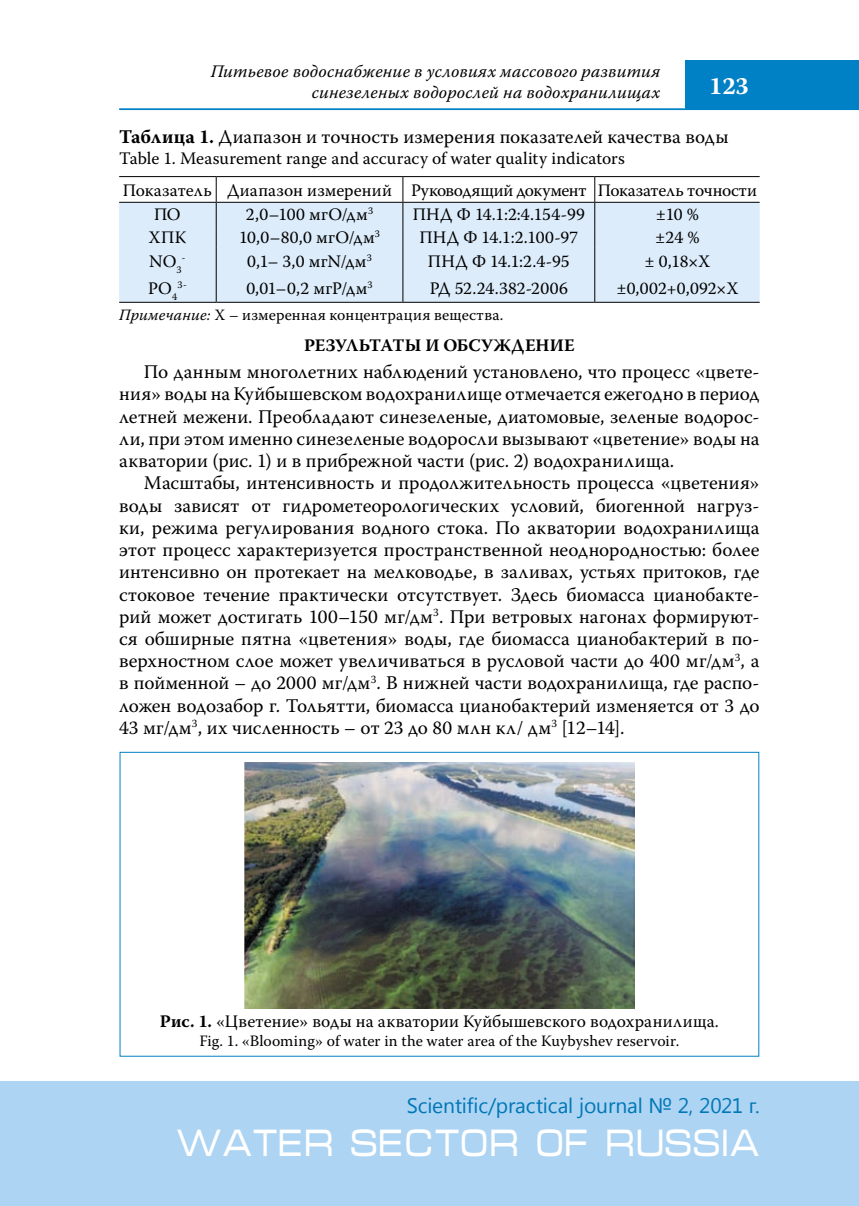
<style>
.page{position:relative;width:859px;height:1206px;background:#fff}
.page>*{position:absolute;margin:0;border:0;box-sizing:border-box;transform-origin:0 0}
.t1{font:38.5px "Micra C";color:#fff;scale:.83 1}
.t2{font:700 24.5px "Warnock Pro";color:#fff}
.t3{font:21px "Segoe UI";letter-spacing:-.005em;color:#0077b6}
.t4{font:19.25px/22.2px "Warnock Pro";color:#000;text-align:justify}
.t5{font:17.5px/31.7px "Warnock Pro";color:#000}
.t6{font:italic 17.5px/21px "Warnock Pro";letter-spacing:.01em;color:#000;text-align:right}
.t7{font:700 17.5px "Warnock Pro";color:#000}
.t8{font:15.75px "Warnock Pro";letter-spacing:.01em;color:#000}
.t9{font:10.15px "Warnock Pro";color:#000}
.s1{font-weight:700}
.s2{font-style:italic}
</style>
<div class="page">
<hr style="left:119px;top:108px;width:739px;height:2px;background:#0080c5">
<div style="left:685px;top:60px;width:173px;height:50px;background:#0080c5"></div>
<div style="left:0;top:1081px;width:858px;height:124px;background:#add4f3"></div>
<div style="left:119px;top:203px;width:640px;height:99px;background:#dcecfa"></div>
<hr style="left:119px;top:176px;width:97px;height:1px;background:#000">
<hr style="left:216px;top:176px;width:187px;height:1px;background:#000">
<hr style="left:403px;top:176px;width:191px;height:1px;background:#000">
<hr style="left:594px;top:176px;width:165px;height:1px;background:#000">
<hr style="left:119px;top:202px;width:97px;height:1px;background:#000">
<hr style="left:216px;top:202px;width:187px;height:1px;background:#000">
<hr style="left:403px;top:202px;width:191px;height:1px;background:#000">
<hr style="left:594px;top:202px;width:165px;height:1px;background:#000">
<svg style="left:216px;top:177px;width:1px;height:125px"></svg>
<svg style="left:402px;top:177px;width:1px;height:125px"></svg>
<svg style="left:594px;top:177px;width:1px;height:125px"></svg>
<hr style="left:119px;top:302px;width:97px;height:1px;background:#000">
<hr style="left:216px;top:302px;width:187px;height:1px;background:#000">
<hr style="left:403px;top:302px;width:191px;height:1px;background:#000">
<hr style="left:594px;top:302px;width:165px;height:1px;background:#000">
<img style="left:244px;top:762px;width:390px;height:246px">
<p class="t6" style="left:211px;top:61px;width:451px">Питьевое водоснабжение в условиях массового развития синезеленых водорослей на водохранилищах</p>
<p class="t2" style="left:708px;top:71px;width:41px">123</p>
<p class="t4" style="left:119px;top:125px;width:610px"><span class="s1">Таблица 1.</span> Диапазон и точность измерения показателей качества воды</p>
<p class="t5" style="left:119px;top:142px;width:639px">Table 1. Measurement range and accuracy of water quality indicators<br>Показатель Диапазон измерений Руководящий документ Показатель точности</p>
<p class="t5" style="left:154px;top:198px;width:28px">ПО</p>
<p class="t5" style="left:246px;top:198px;width:129px">2,0–100 мгО/дм<sup>3</sup></p>
<p class="t5" style="left:412px;top:198px;width:174px">ПНД Ф 14.1:2:4.154-99</p>
<p class="t5" style="left:655px;top:198px;width:45px">±10 %</p>
<p class="t5" style="left:148px;top:221px;width:39px">ХПК</p>
<p class="t5" style="left:239px;top:221px;width:142px">10,0–80,0 мгО/дм<sup>3</sup></p>
<p class="t5" style="left:419px;top:221px;width:160px">ПНД Ф 14.1:2.100-97</p>
<p class="t5" style="left:655px;top:221px;width:46px">±24 %</p>
<p class="t5" style="left:149px;top:245px;width:34px">NO<sub>3</sub></p>
<p class="t9" style="left:182px;top:251px;width:5px">-</p>
<p class="t5" style="left:247px;top:245px;width:126px">0,1– 3,0 мгN/дм<sup>3</sup></p>
<p class="t5" style="left:428px;top:245px;width:143px">ПНД Ф 14.1:2.4-95</p>
<p class="t5" style="left:644px;top:245px;width:67px">± 0,18×Х</p>
<p class="t5" style="left:148px;top:272px;width:31px">PO<sub>4</sub></p>
<p class="t9" style="left:177px;top:279px;width:11px">3-</p>
<p class="t5" style="left:246px;top:272px;width:128px">0,01–0,2 мгP/дм<sup>3</sup></p>
<p class="t5" style="left:429px;top:272px;width:140px">РД 52.24.382-2006</p>
<p class="t5" style="left:616px;top:272px;width:124px">±0,002+0,092×Х</p>
<p class="t8" style="left:119px;top:305px;width:385px"><span class="s2">Примечание:</span> Х – измеренная концентрация вещества.</p>
<p class="t7" style="left:304px;top:334px;width:272px">РЕЗУЛЬТАТЫ И ОБСУЖДЕНИЕ</p>
<p class="t4" style="left:119px;top:360px;width:641px;text-indent:25px">По данным многолетних наблюдений установлено, что процесс «цвете&shy;ния» воды на Куйбышевском водохранилище отмечается ежегодно в период летней межени. Преобладают синезеленые, диатомовые, зеленые водорос&shy;ли, при этом именно синезеленые водоросли вызывают «цветение» воды на акватории (рис. 1) и в прибрежной части (рис. 2) водохранилища.</p>
<p class="t4" style="left:119px;top:471px;width:641px;text-indent:25px">Масштабы, интенсивность и продолжительность процесса «цветения» воды зависят от гидрометеорологических условий, биогенной нагруз&shy;ки, режима регулирования водного стока. По акватории водохранилища этот процесс характеризуется пространственной неоднородностью: более интенсивно он протекает на мелководье, в заливах, устьях притоков, где стоковое течение практически отсутствует. Здесь биомасса цианобакте&shy;рий может достигать 100–150 мг/дм<sup>3</sup>. При ветровых нагонах формируют&shy;ся обширные пятна «цветения» воды, где биомасса цианобактерий в по&shy;верхностном слое может увеличиваться в русловой части до 400 мг/дм<sup>3</sup>, а в пойменной – до 2000 мг/дм<sup>3</sup>. В нижней части водохранилища, где распо&shy;ложен водозабор г. Тольятти, биомасса цианобактерий изменяется от 3 до 43 мг/дм<sup>3</sup>, их численность – от 23 до 80 млн кл/ дм<sup>3</sup> [12–14].</p>
<p class="t5" style="left:160px;top:1004px;width:560px"><span class="s1">Рис. 1.</span> «Цветение» воды на акватории Куйбышевского водохранилища.</p>
<p class="t8" style="left:199px;top:1031px;width:481px">Fig. 1. «Blooming» of water in the water area of the Kuybyshev reservoir.</p>
<p class="t3" style="left:406px;top:1090px;width:354px">scientific/practical journal № 2, 2021 г.</p>
<h1 class="t1" style="left:175px;top:1126px;width:705px">WATER SECTOR OF RUSSIA</h1>
</div>
